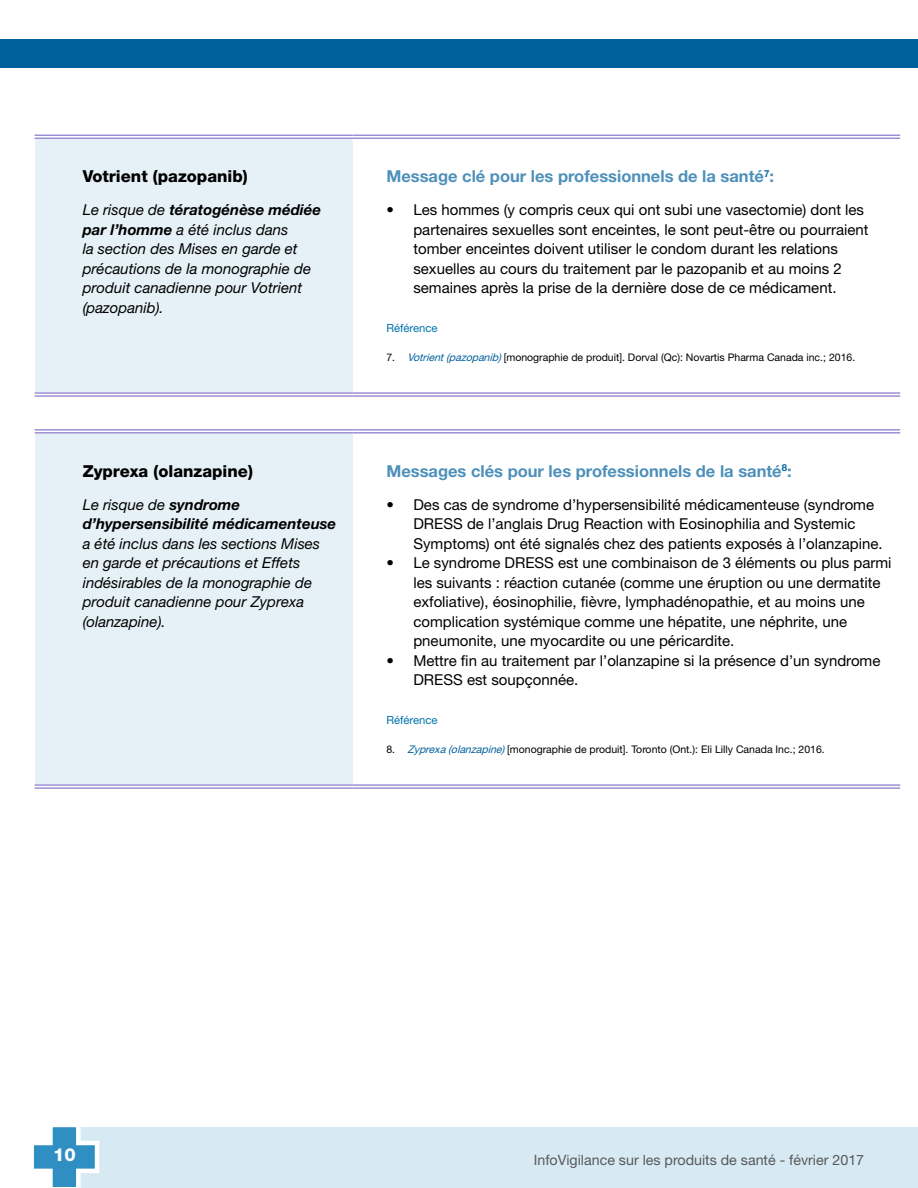
<style>
.page{position:relative;width:918px;height:1188px;background:#fff}
.page>*{position:absolute;margin:0;border:0;box-sizing:border-box;transform-origin:0 0}
.t1{font:800 18px "Helvetica Neue LT Std";color:#fff}
.Text_-_Body{font:700 16.5px "Helvetica Neue LT Std";color:#4d90ba}
.Recap_-_Product{font:800 16.5px "Helvetica Neue LT Std";color:#000}
.t2{font:15px/19.5px "Helvetica Neue LT Std";color:#000}
.Text_-_Body-2{font:italic 15px/19.5px "Helvetica Neue LT Std";color:#000}
.t3{font:14.25px "Helvetica Neue LT Std";color:#58595b}
.Reference_Title{font:11.25px "Helvetica Neue LT Std";color:#0073ae}
.Text_-_Body-3{font:10.5px "Helvetica Neue LT Std";color:#000}
.s1{font-weight:700}
.s2{font-style:italic;color:#00609c}
</style>
<div class="page">
<div style="left:64px;top:1127px;width:854px;height:61px;background:#d7eaf3"></div>
<svg style="left:33px;top:1127px;width:67px;height:61px"></svg>
<div style="left:0;top:39px;width:918px;height:29px;background:#00609c"></div>
<div style="left:35px;top:137px;width:318px;height:258px;background:#e6f1f7"></div>
<svg style="left:35px;top:137px;width:318px;height:1px"></svg>
<svg style="left:353px;top:137px;width:547px;height:1px"></svg>
<div style="left:35px;top:392px;width:318px;height:5px;background:#fff"></div>
<hr style="left:35px;top:135px;width:318px;height:1px;background:#9d8ed3">
<hr style="left:35px;top:138px;width:318px;height:1px;background:#9d8ed3">
<hr style="left:353px;top:135px;width:547px;height:1px;background:#9d8ed3">
<hr style="left:353px;top:138px;width:547px;height:1px;background:#9d8ed3">
<hr style="left:35px;top:392px;width:318px;height:2px;background:#9d8ed3">
<hr style="left:35px;top:395px;width:318px;height:2px;background:#9d8ed3">
<hr style="left:353px;top:392px;width:547px;height:2px;background:#9d8ed3">
<hr style="left:353px;top:395px;width:547px;height:2px;background:#9d8ed3">
<div style="left:35px;top:431px;width:318px;height:356px;background:#e6f1f7"></div>
<div style="left:35px;top:429px;width:318px;height:5px;background:#fff"></div>
<div style="left:35px;top:784px;width:318px;height:5px;background:#fff"></div>
<hr style="left:35px;top:429px;width:318px;height:2px;background:#9d8ed3">
<hr style="left:35px;top:432px;width:318px;height:2px;background:#9d8ed3">
<hr style="left:353px;top:429px;width:547px;height:2px;background:#9d8ed3">
<hr style="left:353px;top:432px;width:547px;height:2px;background:#9d8ed3">
<hr style="left:35px;top:784px;width:318px;height:2px;background:#9d8ed3">
<hr style="left:35px;top:787px;width:318px;height:2px;background:#9d8ed3">
<hr style="left:353px;top:784px;width:547px;height:2px;background:#9d8ed3">
<hr style="left:353px;top:787px;width:547px;height:2px;background:#9d8ed3">
<p class="Recap_-_Product" style="left:83px;top:167px;width:167px">Votrient (pazopanib)</p>
<p class="Text_-_Body-2" style="left:83px;top:200px;width:240px">Le risque de <span class="s1">tératogénèse médiée par l’homme</span> a été inclus dans<br>la section des Mises en garde et précautions de la monographie de produit canadienne pour Votrient (pazopanib).</p>
<p class="Recap_-_Product" style="left:83px;top:461px;width:172px">Zyprexa (olanzapine)</p>
<p class="Text_-_Body-2" style="left:83px;top:495px;width:255px">Le risque de <span class="s1">syndrome d’hypersensibilité médicamenteuse </span>a été inclus dans les sections Mises en garde et précautions et Effets indésirables de la monographie de produit canadienne pour Zyprexa (olanzapine).</p>
<p class="Text_-_Body" style="left:386px;top:166px;width:389px">Message clé pour les professionnels de la santé<sup>7</sup>:</p>
<p class="t2" style="left:413px;top:200px;width:457px;text-indent:-27px">• Les hommes (y compris ceux qui ont subi une vasectomie) dont les partenaires sexuelles sont enceintes, le sont peut-être ou pourraient tomber enceintes doivent utiliser le condom durant les relations sexuelles au cours du traitement par le pazopanib et au moins 2 semaines après la prise de la dernière dose de ce médicament.</p>
<p class="Reference_Title" style="left:386px;top:322px;width:53px">Référence</p>
<p class="Text_-_Body-3" style="left:386px;top:351px;width:470px">7. <span class="s2">Votrient(pazopanib)</span> [monographie de produit]. Dorval (Qc): Novartis Pharma Canada inc.; 2016.</p>
<p class="Text_-_Body" style="left:386px;top:461px;width:407px">Messages clés pour les professionnels de la santé<sup>8</sup>:</p>
<p class="t2" style="left:413px;top:495px;width:471px;text-indent:-27px">• Des cas de syndrome d’hypersensibilité médicamenteuse (syndrome<br>DRESS de l’anglais Drug Reaction with Eosinophilia and Systemic<br>Symptoms) ont été signalés chez des patients exposés à l’olanzapine.</p>
<p class="t2" style="left:413px;top:553px;width:480px;text-indent:-27px">• Le syndrome DRESS est une combinaison de 3 éléments ou plus parmi les suivants : réaction cutanée (comme une éruption ou une dermatite exfoliative), éosinophilie, fièvre, lymphadénopathie, et au moins une complication systémique comme une hépatite, une néphrite, une pneumonite, une myocardite ou une péricardite.</p>
<p class="t2" style="left:413px;top:651px;width:469px;text-indent:-27px">• Mettre fin au traitement par l’olanzapine si la présence d’un syndrome<br>DRESS est soupçonnée.</p>
<p class="Reference_Title" style="left:386px;top:714px;width:53px">Référence</p>
<p class="Text_-_Body-3" style="left:386px;top:743px;width:440px">8. <span class="s2">Zyprexa(olanzapine)</span> [monographie de produit]. Toronto (Ont.): Eli Lilly Canada Inc.; 2016.</p>
<p class="t1" style="left:53px;top:1144px;width:24px">10</p>
<p class="t3" style="left:534px;top:1152px;width:332px">InfoVigilance sur les produits de santé - février 2017</p>
</div>
